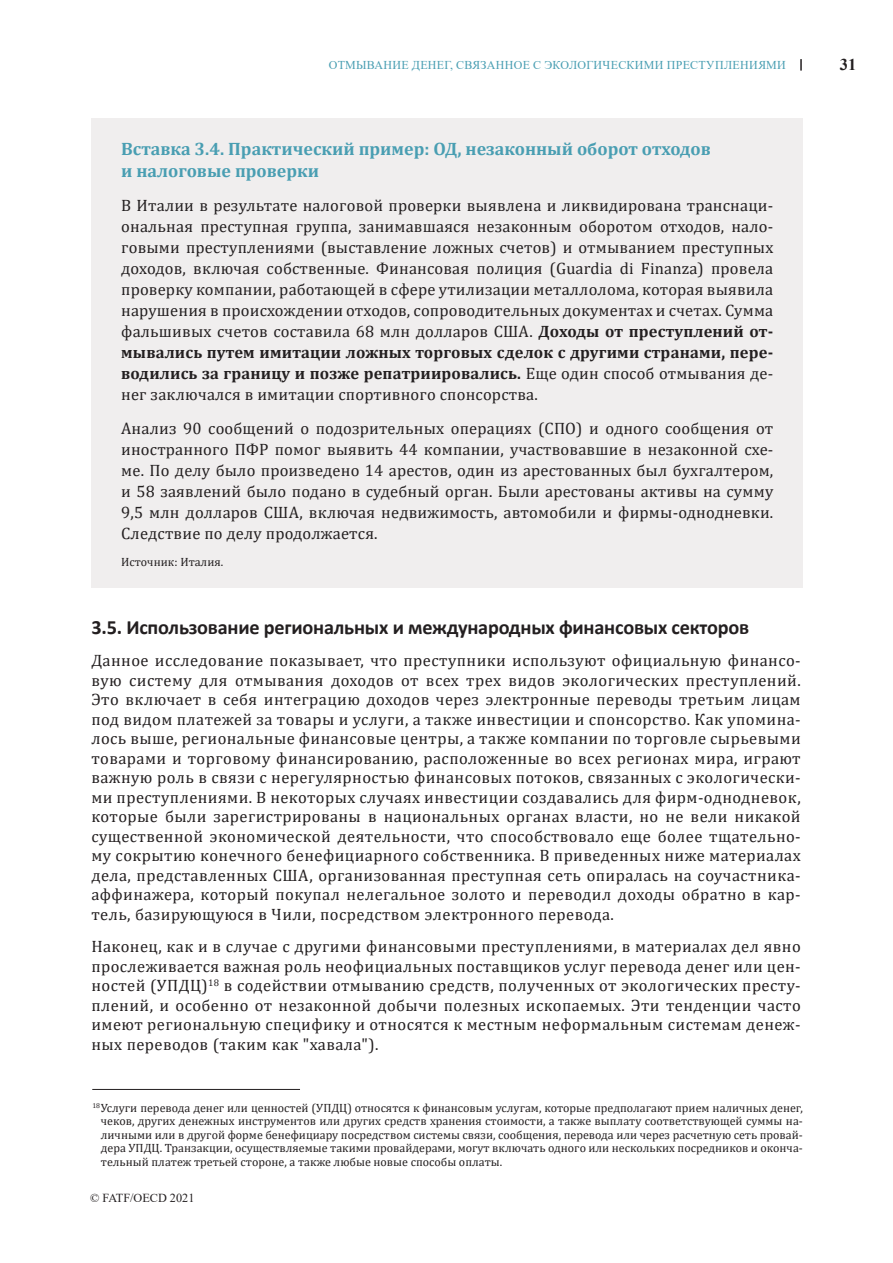
<style>
.page{position:relative;width:893px;height:1263px;background:#fff}
.page>*{position:absolute;margin:0;border:0;box-sizing:border-box;transform-origin:0 0}
.t1{font:700 20.25px "Calibri";letter-spacing:-.01em;color:#231f20}
.t2{font:700 18px/22.5px "Cambria";color:#499eb2}
.t3{font:16.5px/19.5px "Cambria";letter-spacing:.01em;color:#231f20;text-align:justify}
.t4{font:700 16.5px "Times New Roman";color:#231f20}
.t5{font:12.3px "Times New Roman";color:#231f20}
.t6{font:12px/13.5px "Cambria";color:#231f20;text-align:justify}
.t7{font:12px "Times New Roman";letter-spacing:.025em;color:#499eb2}
.s1{font-weight:700}
</style>
<div class="page">
<svg style="left:800px;top:59px;width:2px;height:12px"></svg>
<div style="left:91px;top:118px;width:712px;height:469px;background:#f0eeee"></div>
<hr style="left:92px;top:1089px;width:208px;height:1px;background:#231f20">
<p class="t7" style="left:329px;top:57px;width:459px">ОТМЫВАНИЕ ДЕНЕГ, СВЯЗАННОЕ С ЭКОЛОГИЧЕСКИМИ ПРЕСТУПЛЕНИЯМИ</p>
<p class="t4" style="left:840px;top:53px;width:18px">31</p>
<p class="t2" style="left:121px;top:137px;width:591px">Вставка 3.4. Практический пример: ОД, незаконный оборот отходов и налоговые проверки</p>
<p class="t3" style="left:121px;top:195px;width:654px;line-height:21px">В Италии в результате налоговой проверки выявлена и ликвидирована транснаци&shy;ональная преступная группа, занимавшаяся незаконным оборотом отходов, нало&shy;говыми преступлениями (выставление ложных счетов) и отмыванием преступных доходов, включая собственные. Финансовая полиция (Guardia di Finanza) провела проверку компании, работающей в сфере утилизации металлолома, которая выявила нарушения в происхождении отходов, сопроводительных документах и счетах. Сумма фальшивых счетов составила 68 млн долларов США. <span class="s1">Доходы от преступлений от&shy;мывались путем имитации ложных торговых сделок с другими странами, пере&shy;водились за границу и позже репатриировались.</span> Еще один способ отмывания де&shy;нег заключался в имитации спортивного спонсорства.</p>
<p class="t3" style="left:121px;top:418px;width:654px;line-height:21px">Анализ 90 сообщений о подозрительных операциях (СПО) и одного сообщения от иностранного ПФР помог выявить 44 компании, участвовавшие в незаконной схе&shy;ме. По делу было произведено 14 арестов, один из арестованных был бухгалтером, и 58 заявлений было подано в судебный орган. Были арестованы активы на сумму 9,5 млн долларов США, включая недвижимость, автомобили и фирмы-однодневки.<br>Следствие по делу продолжается.</p>
<p class="t6" style="left:121px;top:555px;width:104px">Источник: Италия.</p>
<p class="t1" style="left:91px;top:613px;width:659px">3.5. Использование региональных и международных финансовых секторов</p>
<p class="t3" style="left:91px;top:651px;width:711px">Данное исследование показывает, что преступники используют официальную финансо&shy;вую систему для отмывания доходов от всех трех видов экологических преступлений.<br>Это включает в себя интеграцию доходов через электронные переводы третьим лицам под видом платежей за товары и услуги, а также инвестиции и спонсорство. Как упомина&shy;лось выше, региональные финансовые центры, а также компании по торговле сырьевыми товарами и торговому финансированию, расположенные во всех регионах мира, играют важную роль в связи с нерегулярностью финансовых потоков, связанных с экологически&shy;ми преступлениями. В некоторых случаях инвестиции создавались для фирм-однодневок, которые были зарегистрированы в национальных органах власти, но не вели никакой существенной экономической деятельности, что способствовало еще более тщательно&shy;му сокрытию конечного бенефициарного собственника. В приведенных ниже материалах дела, представленных США, организованная преступная сеть опиралась на соучастника&shy;аффинажера, который покупал нелегальное золото и переводил доходы обратно в кар&shy;тель, базирующуюся в Чили, посредством электронного перевода.</p>
<p class="t3" style="left:91px;top:937px;width:711px">Наконец, как и в случае с другими финансовыми преступлениями, в материалах дел явно прослеживается важная роль неофициальных поставщиков услуг перевода денег или цен&shy;ностей (УПДЦ)<sup>18</sup> в содействии отмыванию средств, полученных от экологических престу&shy;плений, и особенно от незаконной добычи полезных ископаемых. Эти тенденции часто имеют региональную специфику и относятся к местным неформальным системам денеж&shy;ных переводов (таким как "хавала").</p>
<p class="t6" style="left:101px;top:1101px;width:703px;text-indent:-9px"><sup>18</sup>Услуги перевода денег или ценностей (УПДЦ) относятся к финансовым услугам, которые предполагают прием наличных денег, чеков, других денежных инструментов или других средств хранения стоимости, а также выплату соответствующей суммы на&shy;личными или в другой форме бенефициару посредством системы связи, сообщения, перевода или через расчетную сеть провай&shy;дера УПДЦ. Транзакции, осуществляемые такими провайдерами, могут включать одного или нескольких посредников и оконча&shy;тельный платеж третьей стороне, а также любые новые способы оплаты.</p>
<p class="t5" style="left:90px;top:1189px;width:106px">© FATF/OECD 2021</p>
</div>
